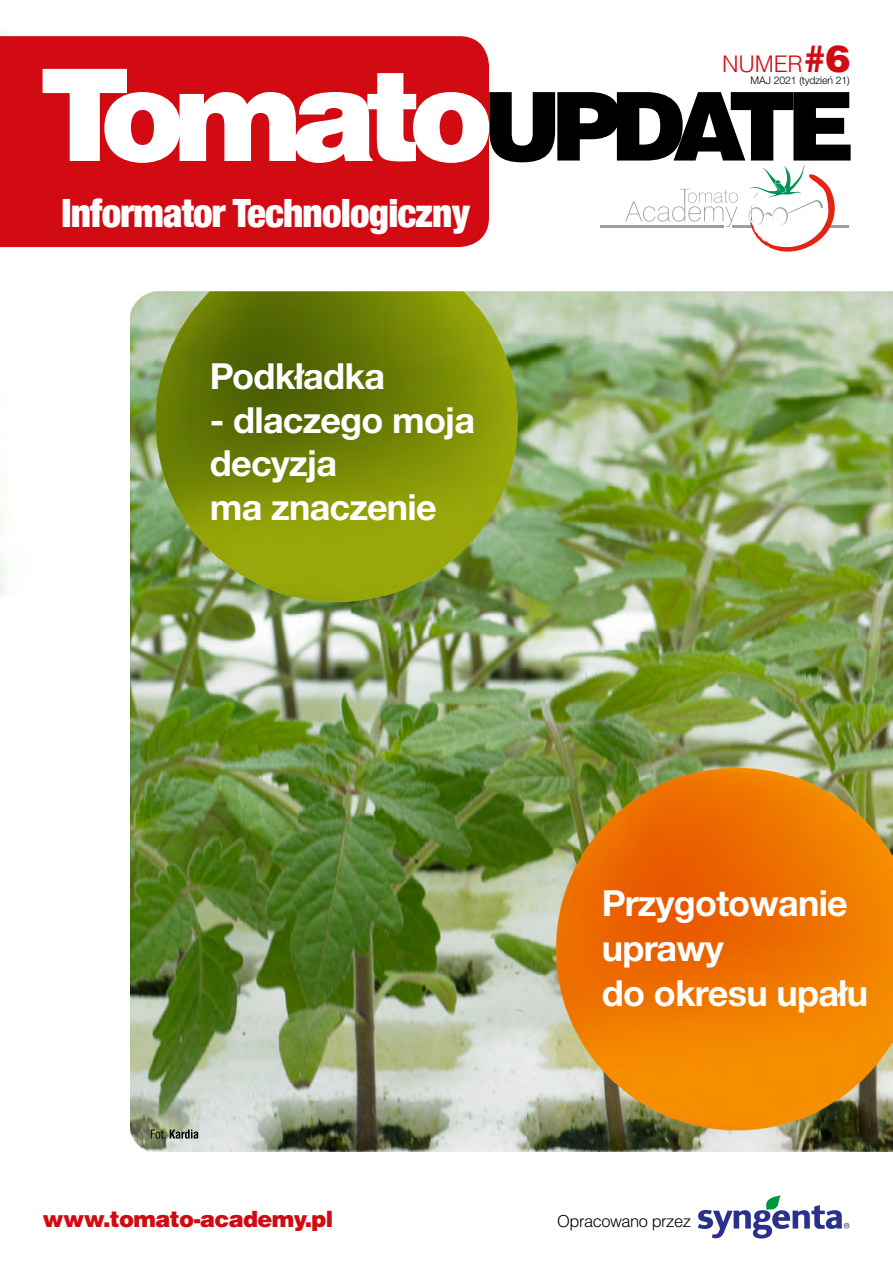
<style>
.page{position:relative;width:893px;height:1263px;background:#fff}
.page>*{position:absolute;margin:0;border:0;box-sizing:border-box;transform-origin:0 0}
.t1{font:900 condensed 39px "Helvetica Neue";letter-spacing:-.02em;color:#fff}
.t2{font:700 36px/43.5px "Helvetica Neue LTW1 G";letter-spacing:-.02em;color:#fff}
.t3{font:300 22.95px "Helvetica LT Std";letter-spacing:-.01em;color:#d20a11}
.t4{font:900 22.5px "Helvetica LT Std";letter-spacing:-.03em;color:#d20a11}
.t5{font:300 16.5px "Helvetica LT Std";letter-spacing:-.03em;color:#000}
.t6{font:300 10.5px "Helvetica Neue LTW1 G";letter-spacing:-.01em;color:#000}
.s1{font-weight:900;font-size:37.35px}
</style>
<div class="page">
<img style="left:0;top:291px;width:893px;height:861px">
<div style="left:0;top:36px;width:489px;height:211px;background:#d20a11"></div>
<svg style="left:43px;top:69px;width:808px;height:183px"></svg>
<svg style="left:698px;top:1195px;width:151px;height:43px"></svg>
<div style="left:44px;top:273px;width:86px;height:888px;background:#fff"></div>
<svg style="left:151px;top:1129px;width:47px;height:10px"></svg>
<p class="t3" style="left:722px;top:49px;width:130px">NUMER<span class="s1">#6</span></p>
<p class="t1" style="left:61px;top:181px;width:410px">Informator Technologiczny</p>
<p class="t2" style="left:210px;top:354px;width:177px">Podkładka</p>
<p class="t2" style="left:210px;top:398px;width:267px">- dlaczego moja decyzja<br>ma znaczenie</p>
<p class="t6" style="left:751px;top:73px;width:101px">MAJ 2021 (tydzień 21)</p>
<p class="t2" style="left:602px;top:880px;width:268px;line-height:45px">Przygotowanie uprawy<br>do okresu upału</p>
<p class="t4" style="left:43px;top:1204px;width:292px">www.tomato-academy.pl</p>
<p class="t5" style="left:557px;top:1211px;width:135px">Opracowano przez</p>
</div>
